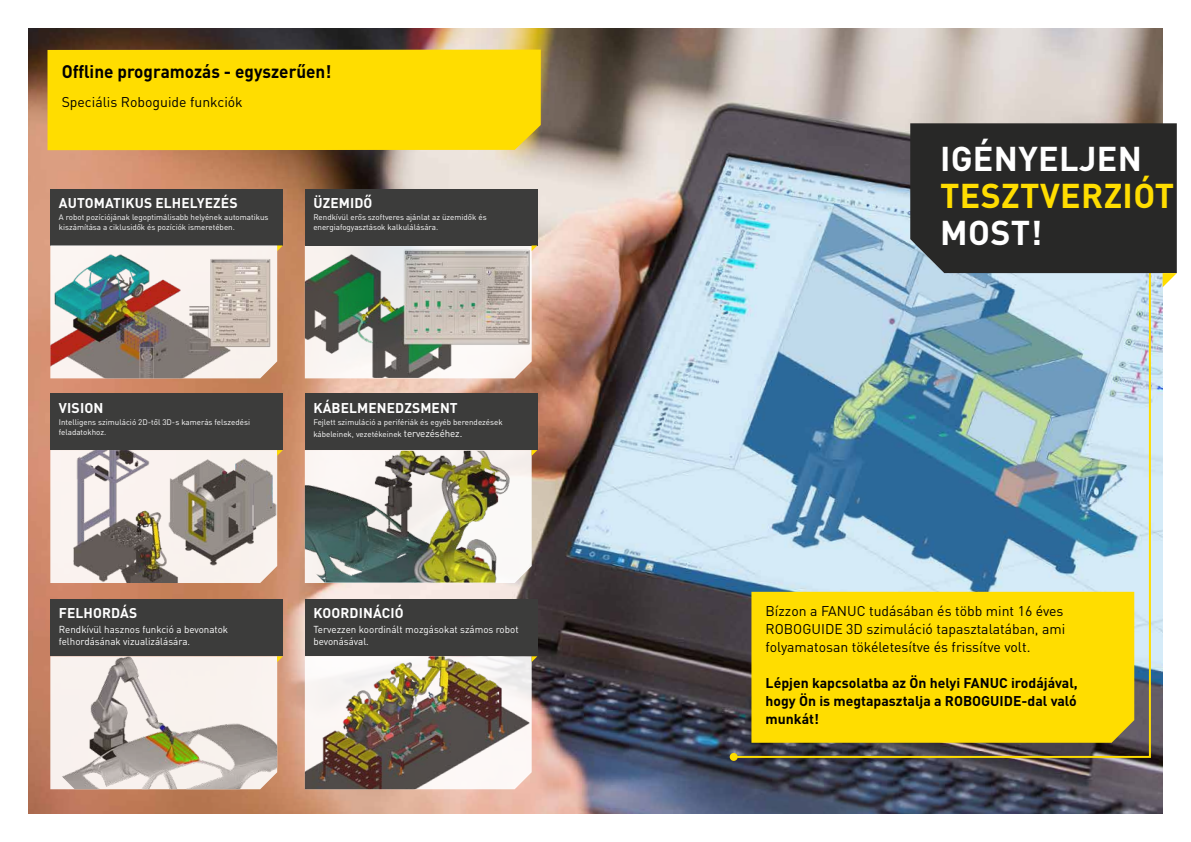
<style>
.page{position:relative;width:1191px;height:842px;background:#fff}
.page>*{position:absolute;margin:0;border:0;box-sizing:border-box;transform-origin:0 0}
.t1{font:700 34px "DIN Pro";letter-spacing:.01em;color:#fff}
.t2{font:700 34px "DIN Pro";letter-spacing:.01em;color:#fd0}
.t3{font:700 18px "DIN Pro";color:#000;scale:.95 1}
.t4{font:14px/18px "DIN Pro";color:#000}
.t5{font:700 14px/18px "DIN Pro";color:#000;text-align:justify}
.t6{font:700 14px "DIN Pro";letter-spacing:.01em;color:#fff}
.t7{font:10px/12px "DIN Pro";color:#fff}
.t8{font:8px/9.6px "DIN Pro";color:#fff}
.s1{font-size:10px}
</style>
<div class="page">
<img style="left:28px;top:28px;width:1134px;height:786px">
<div style="left:50px;top:189px;width:233px;height:56px;background:#3c3c3b"></div>
<div style="left:50px;top:393px;width:233px;height:57px;background:#3c3c3b"></div>
<svg style="left:50px;top:450px;width:233px;height:133px"></svg>
<div style="left:50px;top:600px;width:233px;height:56px;background:#3c3c3b"></div>
<svg style="left:50px;top:656px;width:233px;height:133px;background:#d8cfc7"></svg>
<div style="left:305px;top:189px;width:232px;height:56px;background:#3c3c3b"></div>
<svg style="left:305px;top:245px;width:232px;height:133px"></svg>
<div style="left:305px;top:393px;width:232px;height:57px;background:#3c3c3b"></div>
<img style="left:305px;top:450px;width:232px;height:133px">
<div style="left:305px;top:600px;width:232px;height:56px;background:#3c3c3b"></div>
<img style="left:305px;top:656px;width:232px;height:133px">
<div style="left:47px;top:50px;width:494px;height:100px;background:#fd0"></div>
<img style="left:731px;top:270px;width:420px;height:489px">
<div style="left:729px;top:753px;width:8px;height:8px;background:#fd0;border-radius:50%"></div>
<div style="left:751px;top:592px;width:383px;height:151px;background:#fd0"></div>
<svg style="left:910px;top:123px;width:266px;height:164px;background:#373a3a"></svg>
<svg style="left:50px;top:245px;width:233px;height:133px"></svg>
<img style="left:50px;top:252px;width:227px;height:126px">
<h2 class="t3" style="left:62px;top:59px;width:285px">Offline programozás - egyszerűen!</h2>
<h3 class="t4" style="left:62px;top:93px;width:183px">Speciális Roboguide funkciók</h3>
<h3 class="t6" style="left:59px;top:193px;width:180px">AUTOMATIKUS ELHELYEZÉS</h3>
<p class="t8" style="left:59px;top:212px;width:211px">A robot pozíciójának legoptimálisabb helyének automatikus kiszámítása a ciklusidők és pozíciók ismeretében.</p>
<h3 class="t6" style="left:313px;top:193px;width:60px">ÜZEMIDŐ</h3>
<p class="t8" style="left:313px;top:212px;width:175px">Rendkívül erős szoftveres ajánlat az üzemidők és energiafogyasztások kalkulálására.</p>
<h3 class="t6" style="left:59px;top:398px;width:46px">VISION</h3>
<p class="t8" style="left:59px;top:417px;width:193px">Intelligens szimuláció 2D-től 3D-s kamerás felszedési feladatokhoz.</p>
<h3 class="t6" style="left:313px;top:398px;width:146px">KÁBELMENEDZSMENT</h3>
<p class="t8" style="left:313px;top:416px;width:191px;line-height:12px">Fejlett szimuláció a perifériák és egyéb berendezések kábeleinek, vezetékeinek <span class="s1">tervezéséhez.</span></p>
<h3 class="t6" style="left:59px;top:604px;width:80px">FELHORDÁS</h3>
<p class="t7" style="left:59px;top:623px;width:171px">Rendkívül hasznos funkció a bevonatok felhordásának vizualizálására.</p>
<h3 class="t6" style="left:313px;top:604px;width:92px">KOORDINÁCIÓ</h3>
<p class="t7" style="left:313px;top:623px;width:207px">Tervezzen koordinált mozgásokat számos robot bevonásával.</p>
<h1 class="t1" style="left:940px;top:135px;width:203px">IGÉNYELJEN</h1>
<h1 class="t2" style="left:940px;top:172px;width:236px">TESZTVERZIÓT</h1>
<h1 class="t1" style="left:940px;top:209px;width:103px">MOST!</h1>
<h3 class="t4" style="left:765px;top:602px;width:301px">Bízzon a FANUC tudásában és több mint 16 éves<br>ROBOGUIDE 3D szimuláció tapasztalatában, ami folyamatosan tökéletesítve és frissítve volt.</h3>
<h3 class="t5" style="left:765px;top:674px;width:314px">Lépjen kapcsolatba az Ön helyi FANUC irodájával, hogy Ön is megtapasztalja a ROBOGUIDE-dal való munkát!</h3>
</div>
